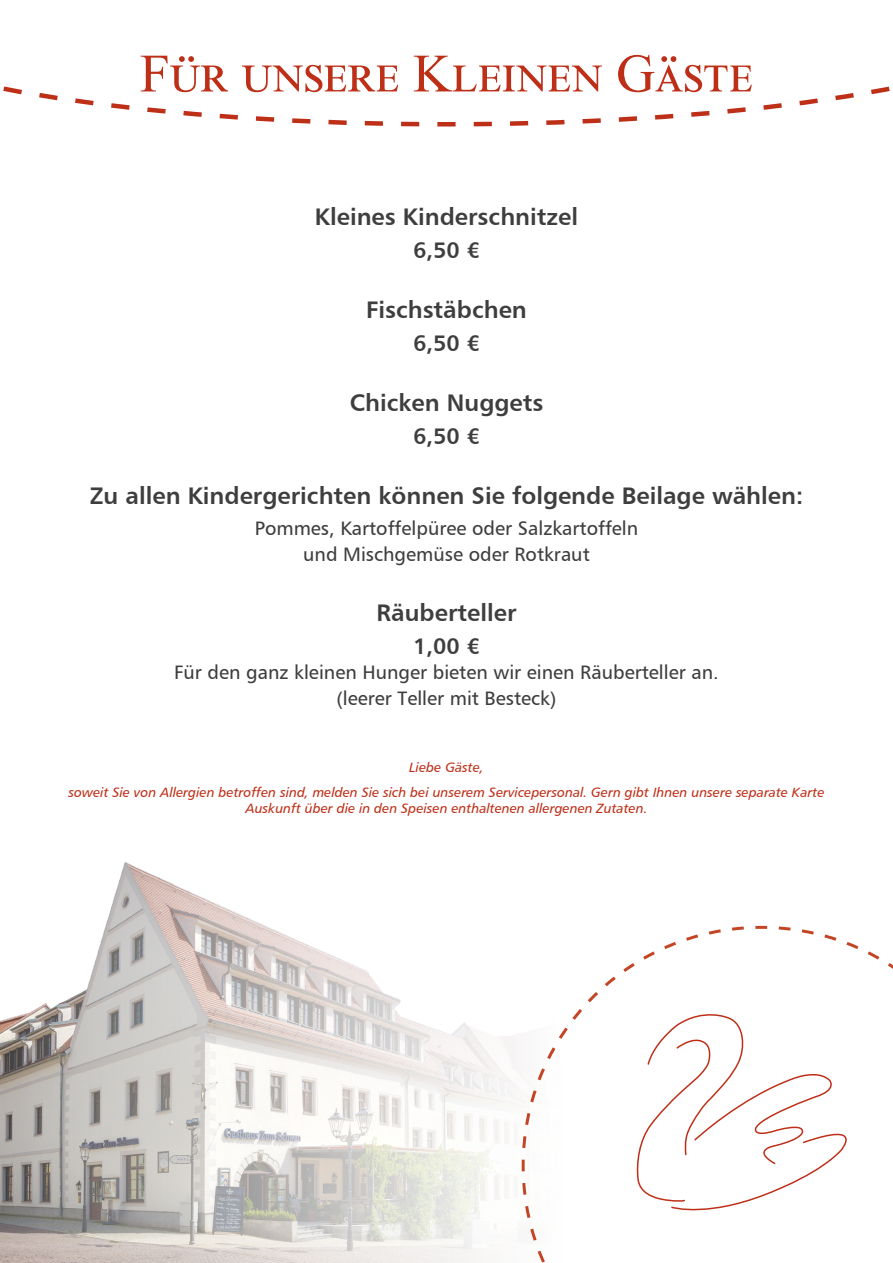
<style>
.page{position:relative;width:893px;height:1263px;background:#fff}
.page>*{position:absolute;margin:0;border:0;box-sizing:border-box;transform-origin:0 0}
.t1{font:54px "Times New Roman";color:#be2f18}
.t2{font:24px "Humanist 777 BT Bold B";color:#3e3e3f}
.t3{font:22.5px "Humanist 777 BT Bold B";color:#3e3e3f}
.t4{font:19.5px "Humanist 777 BT Roman B";color:#3e3e3f}
.t5{font:13.5px/16.2px "Humanist 777 BT Italic B";color:#be2f18;text-align:center}
</style>
<div class="page">
<img style="left:0;top:862px;width:516px;height:401px">
<svg style="left:521px;top:925px;width:372px;height:338px"></svg>
<svg style="left:3px;top:86px;width:887px;height:41px"></svg>
<svg style="left:636px;top:1007px;width:230px;height:212px"></svg>
<p class="t1" style="left:140px;top:35px;width:615px">Für unsere Kleinen Gäste</p>
<p class="t2" style="left:315px;top:201px;width:265px">Kleines Kinderschnitzel</p>
<p class="t3" style="left:413px;top:236px;width:68px">6,50 €</p>
<p class="t2" style="left:366px;top:294px;width:162px">Fischstäbchen</p>
<p class="t3" style="left:413px;top:329px;width:68px">6,50 €</p>
<p class="t2" style="left:350px;top:387px;width:195px">Chicken Nuggets</p>
<p class="t3" style="left:413px;top:422px;width:68px">6,50 €</p>
<p class="t2" style="left:90px;top:480px;width:715px">Zu allen Kindergerichten können Sie folgende Beilage wählen:</p>
<p class="t4" style="left:255px;top:516px;width:385px">Pommes, Kartoffelpüree oder Salzkartoffeln</p>
<p class="t4" style="left:303px;top:542px;width:288px">und Mischgemüse oder Rotkraut</p>
<p class="t2" style="left:377px;top:597px;width:141px">Räuberteller</p>
<p class="t3" style="left:413px;top:632px;width:68px">1,00 €</p>
<p class="t4" style="left:174px;top:660px;width:546px">Für den ganz kleinen Hunger bieten wir einen Räuberteller an.</p>
<p class="t4" style="left:337px;top:686px;width:221px">(leerer Teller mit Besteck)</p>
<p class="t5" style="left:409px;top:758px;width:76px">Liebe Gäste,</p>
<p class="t5" style="left:69px;top:784px;width:757px">soweit Sie von Allergien betroffen sind, melden Sie sich bei unserem Servicepersonal. Gern gibt Ihnen unsere separate Karte<br>Auskunft über die in den Speisen enthaltenen allergenen Zutaten.</p>
</div>
